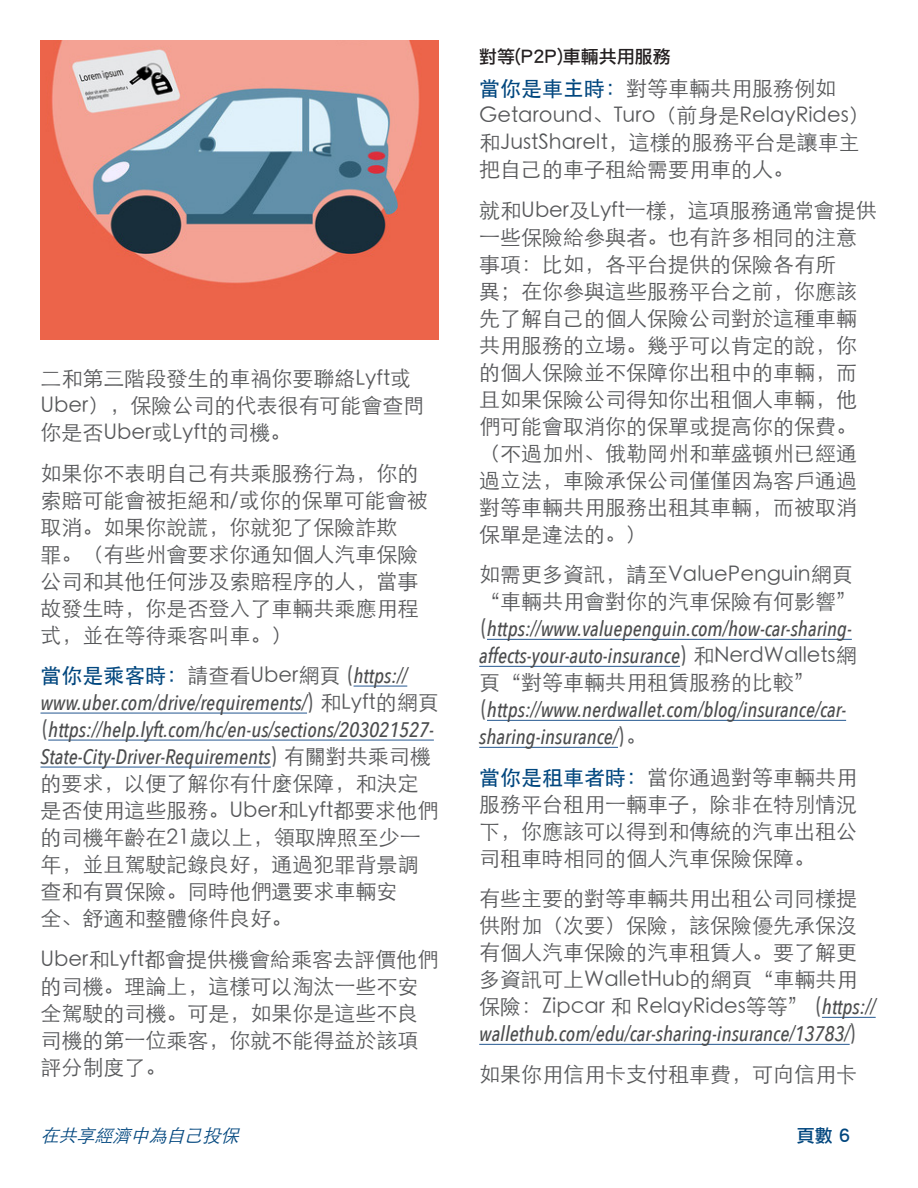
<style>
.page{position:relative;width:918px;height:1188px;background:#fff}
.page>*{position:absolute;margin:0;border:0;box-sizing:border-box;transform-origin:0 0}
.Text{font:300 21px/27px "ST Heiti SC";color:#57585a}
.Text-2{font:italic 500 21px/27px "Avenir Next Condensed";color:#4b4c4d}
.Subheads{font:18px "Li Hei Pro";color:#231f20}
.t1{font:italic 300 18px "ST Heiti SC";color:#00467e}
.t2{font:18px "Li Hei Pro";color:#00467e}
.s1{font-weight:500;color:#00467e}
.s2{font-family:"Avenir Next Condensed";font-weight:500;font-style:italic;color:#4b4c4d}
.s3{font-family:"ST Heiti SC";font-weight:300;font-style:normal;color:#57585a}
</style>
<div class="page">
<hr style="left:354px;top:686px;width:53px;height:1px;background:#3c6a9d">
<hr style="left:40px;top:713px;width:267px;height:1px;background:#3c6a9d">
<hr style="left:48px;top:740px;width:386px;height:1px;background:#3c6a9d">
<hr style="left:40px;top:767px;width:231px;height:1px;background:#3c6a9d">
<hr style="left:487px;top:639px;width:365px;height:1px;background:#3c6a9d">
<hr style="left:479px;top:666px;width:201px;height:1px;background:#3c6a9d">
<hr style="left:487px;top:720px;width:359px;height:1px;background:#3c6a9d">
<hr style="left:479px;top:747px;width:139px;height:1px;background:#3c6a9d">
<hr style="left:822px;top:1017px;width:54px;height:1px;background:#3c6a9d">
<hr style="left:479px;top:1044px;width:371px;height:1px;background:#3c6a9d">
<img style="left:40px;top:40px;width:399px;height:299px">
<p class="Text" style="left:40px;top:363px;width:386px">二和第三階段發生的車禍你要聯絡Lyft或<br>Uber），保險公司的代表很有可能會查問你是否Uber或Lyft的司機。</p>
<p class="Text" style="left:40px;top:457px;width:389px">如果你不表明自己有共乘服務行為，你的索賠可能會被拒絕和/或你的保單可能會被取消。如果你說謊，你就犯了保險詐欺<br>罪。（有些州會要求你通知個人汽車保險公司和其他任何涉及索賠程序的人，當事故發生時，你是否登入了車輛共乘應用程式，並在等待乘客叫車。）</p>
<p class="Text" style="left:40px;top:660px;width:400px"><span class="s1">當你是乘客時：</span>請查看Uber網頁 (<span class="s2">https:// www.uber.com/drive/requirements/</span>) 和Lyft的網頁(<span class="s2">https://help.lyft.com/hc/en-us/sections/203021527-<br>State-City-Driver-Requirements</span>) 有關對共乘司機的要求，以便了解你有什麼保障，和決定是否使用這些服務。Uber和Lyft都要求他們的司機年齡在21歲以上，領取牌照至少一年，並且駕駛記錄良好，通過犯罪背景調查和有買保險。同時他們還要求車輛安<br>全、舒適和整體條件良好。</p>
<p class="Text" style="left:40px;top:943px;width:399px">Uber和Lyft都會提供機會給乘客去評價他們的司機。理論上，這樣可以淘汰一些不安全駕駛的司機。可是，如果你是這些不良司機的第一位乘客，你就不能得益於該項評分制度了。</p>
<p class="Subheads" style="left:479px;top:47px;width:193px">對等(P2P)車輛共用服務</p>
<p class="Text" style="left:479px;top:73px;width:392px"><span class="s1">當你是車主時：</span>對等車輛共用服務例如<br>Getaround、Turo（前身是RelayRides）和JustShareIt，這樣的服務平台是讓車主把自己的車子租給需要用車的人。</p>
<p class="Text" style="left:479px;top:195px;width:399px">就和Uber及Lyft一樣，這項服務通常會提供一些保險給參與者。也有許多相同的注意事項：比如，各平台提供的保險各有所<br>異；在你參與這些服務平台之前，你應該先了解自己的個人保險公司對於這種車輛共用服務的立場。幾乎可以肯定的說，你的個人保險並不保障你出租中的車輛，而且如果保險公司得知你出租個人車輛，他們可能會取消你的保單或提高你的保費。（不過加州、俄勒岡州和華盛頓州已經通過立法，車險承保公司僅僅因為客戶通過對等車輛共用服務出租其車輛，而被取消保單是違法的。）</p>
<p class="Text-2" style="left:479px;top:561px;width:379px"><span class="s3">如需更多資訊，請至ValuePenguin網頁“車輛共用會對你的汽車保險有何影響” (</span>https://www.valuepenguin.com/how-car-sharing&shy;affects-your-auto-insurance<span class="s3">) 和NerdWallets網頁“對等車輛共用租賃服務的比較” (</span>https://www.nerdwallet.com/blog/insurance/car&shy;sharing-insurance/<span class="s3">)。</span></p>
<p class="Text" style="left:479px;top:762px;width:379px;text-align:justify"><span class="s1">當你是租車者時：</span>當你通過對等車輛共用服務平台租用一輛車子，除非在特別情況下，你應該可以得到和傳統的汽車出租公司租車時相同的個人汽車保險保障。</p>
<p class="Text" style="left:479px;top:883px;width:398px">有些主要的對等車輛共用出租公司同樣提供附加（次要）保險，該保險優先承保沒有個人汽車保險的汽車租賃人。要了解更多資訊可上WalletHub的網頁“車輛共用保險：Zipcar 和 RelayRides等等” (<span class="s2">https:// wallethub.com/edu/car-sharing-insurance/13783/</span>)</p>
<p class="Text" style="left:479px;top:1059px;width:379px">如果你用信用卡支付租車費，可向信用卡</p>
<p class="t1" style="left:40px;top:1120px;width:207px">在共享經濟中為自己投保</p>
<p class="t2" style="left:797px;top:1126px;width:55px">頁數 6</p>
</div>
